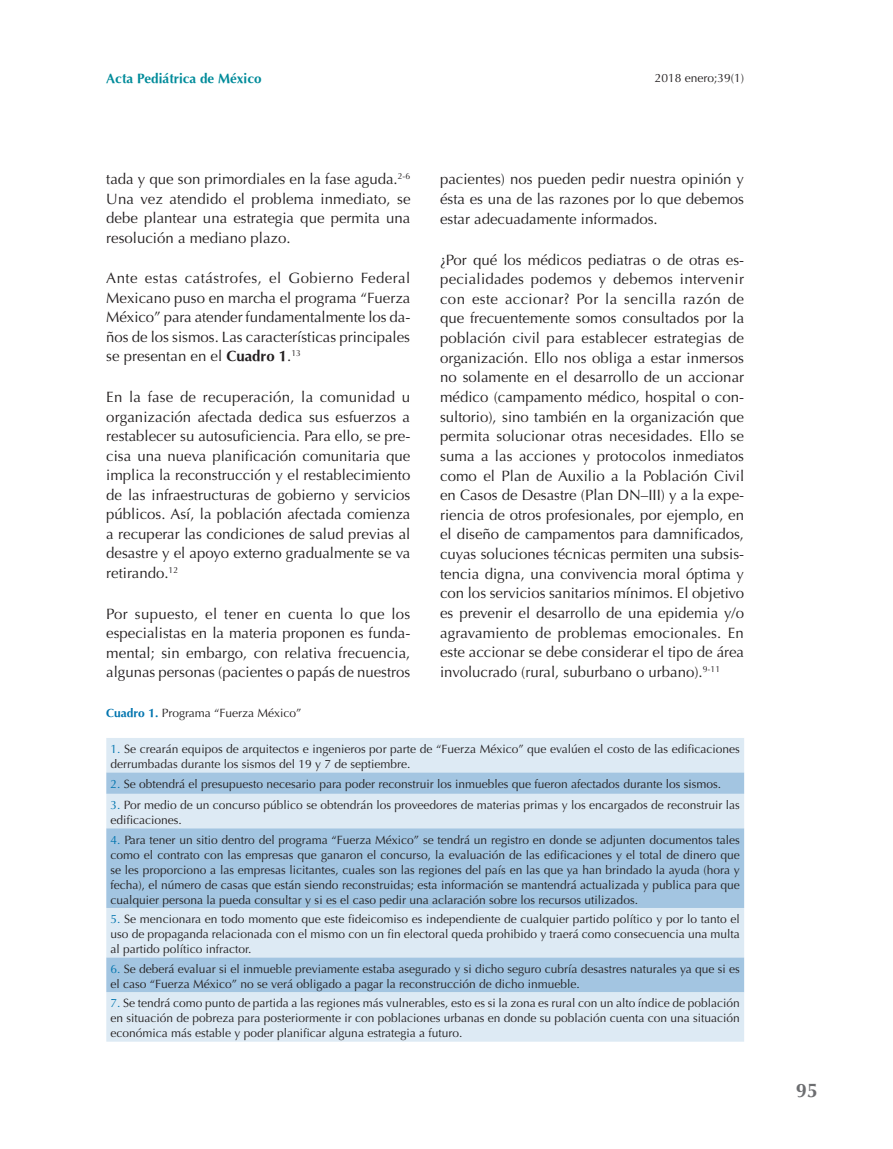
<style>
.page{position:relative;width:893px;height:1149px;background:#fff}
.page>*{position:absolute;margin:0;border:0;box-sizing:border-box;transform-origin:0 0}
.Texto{font:700 19.5px "Optima";color:#6c6d70}
.Texto-2{font:15px/19.6px "Optima";color:#231f20;text-align:justify}
.t1{font:700 13.5px "Optima";color:#008b9a}
.Cuadro{font:12px/15px "Optima";color:#231f20}
.s1{font-weight:700}
.s2{font-weight:700;color:#0074ae}
.s3{color:#0074ae}
</style>
<div class="page">
<div style="left:106px;top:738px;width:638px;height:303px;background:#ddeaf4"></div>
<svg style="left:106px;top:772px;width:638px;height:219px;background:#b9d3e8"></svg>
<p class="t1" style="left:106px;top:71px;width:157px">Acta Pediátrica de México</p>
<p class="Cuadro" style="left:655px;top:70px;width:91px">2018 enero;39(1)</p>
<p class="Texto-2" style="left:106px;top:169px;width:306px">tada y que son primordiales en la fase aguda.<sup>2-6<br></sup>Una vez atendido el problema inmediato, se debe plantear una estrategia que permita una resolución a mediano plazo.</p>
<p class="Texto-2" style="left:106px;top:268px;width:306px">Ante estas catástrofes, el Gobierno Federal Mexicano puso en marcha el programa “Fuerza México” para atender fundamentalmente los da&shy;ños de los sismos. Las características principales se presentan en el <span class="s1">Cuadro 1</span>.<sup>13</sup></p>
<p class="Texto-2" style="left:106px;top:387px;width:306px">En la fase de recuperación, la comunidad u organización afectada dedica sus esfuerzos a restablecer su autosuficiencia. Para ello, se pre&shy;cisa una nueva planificación comunitaria que implica la reconstrucción y el restablecimiento de las infraestructuras de gobierno y servicios públicos. Así, la población afectada comienza a recuperar las condiciones de salud previas al desastre y el apoyo externo gradualmente se va retirando.<sup>12</sup></p>
<p class="Texto-2" style="left:106px;top:604px;width:306px">Por supuesto, el tener en cuenta lo que los especialistas en la materia proponen es funda&shy;mental; sin embargo, con relativa frecuencia, algunas personas (pacientes o papás de nuestros</p>
<p class="Texto-2" style="left:440px;top:169px;width:306px">pacientes) nos pueden pedir nuestra opinión y ésta es una de las razones por lo que debemos estar adecuadamente informados.</p>
<p class="Texto-2" style="left:440px;top:250px;width:306px">¿Por qué los médicos pediatras o de otras es&shy;pecialidades podemos y debemos intervenir con este accionar? Por la sencilla razón de que frecuentemente somos consultados por la población civil para establecer estrategias de organización. Ello nos obliga a estar inmersos no solamente en el desarrollo de un accionar médico (campamento médico, hospital o con&shy;sultorio), sino también en la organización que permita solucionar otras necesidades. Ello se suma a las acciones y protocolos inmediatos como el Plan de Auxilio a la Población Civil en Casos de Desastre (Plan DN–III) y a la expe&shy;riencia de otros profesionales, por ejemplo, en el diseño de campamentos para damnificados, cuyas soluciones técnicas permiten una subsis&shy;tencia digna, una convivencia moral óptima y con los servicios sanitarios mínimos. El objetivo es prevenir el desarrollo de una epidemia y/o agravamiento de problemas emocionales. En este accionar se debe considerar el tipo de área involucrado (rural, suburbano o urbano).<sup>9-11</sup></p>
<p class="Cuadro" style="left:106px;top:705px;width:197px"><span class="s2">Cuadro 1.</span> Programa “Fuerza México”</p>
<p class="Cuadro" style="left:111px;top:741px;width:631px"><span class="s3">1.</span> Se crearán equipos de arquitectos e ingenieros por parte de “Fuerza México” que evalúen el costo de las edificaciones derrumbadas durante los sismos del 19 y 7 de septiembre.</p>
<p class="Cuadro" style="left:111px;top:776px;width:612px"><span class="s3">2.</span> Se obtendrá el presupuesto necesario para poder reconstruir los inmuebles que fueron afectados durante los sismos.</p>
<p class="Cuadro" style="left:111px;top:797px;width:631px"><span class="s3">3.</span> Por medio de un concurso público se obtendrán los proveedores de materias primas y los encargados de reconstruir las edificaciones.</p>
<p class="Cuadro" style="left:111px;top:832px;width:631px;text-align:justify"><span class="s3">4.</span> Para tener un sitio dentro del programa “Fuerza México” se tendrá un registro en donde se adjunten documentos tales como el contrato con las empresas que ganaron el concurso, la evaluación de las edificaciones y el total de dinero que se les proporciono a las empresas licitantes, cuales son las regiones del país en las que ya han brindado la ayuda (hora y fecha), el número de casas que están siendo reconstruidas; esta información se mantendrá actualizada y publica para que cualquier persona la pueda consultar y si es el caso pedir una aclaración sobre los recursos utilizados.</p>
<p class="Cuadro" style="left:111px;top:911px;width:631px;text-align:justify"><span class="s3">5.</span> Se mencionara en todo momento que este fideicomiso es independiente de cualquier partido político y por lo tanto el uso de propaganda relacionada con el mismo con un fin electoral queda prohibido y traerá como consecuencia una multa al partido político infractor.</p>
<p class="Cuadro" style="left:111px;top:961px;width:631px"><span class="s3">6.</span> Se deberá evaluar si el inmueble previamente estaba asegurado y si dicho seguro cubría desastres naturales ya que si es el caso “Fuerza México” no se verá obligado a pagar la reconstrucción de dicho inmueble.</p>
<p class="Cuadro" style="left:111px;top:995px;width:631px;text-align:justify"><span class="s3">7.</span> Se tendrá como punto de partida a las regiones más vulnerables, esto es si la zona es rural con un alto índice de población en situación de pobreza para posteriormente ir con poblaciones urbanas en donde su población cuenta con una situación económica más estable y poder planificar alguna estrategia a futuro.</p>
<p class="Texto" style="left:796px;top:1079px;width:23px">95</p>
</div>
